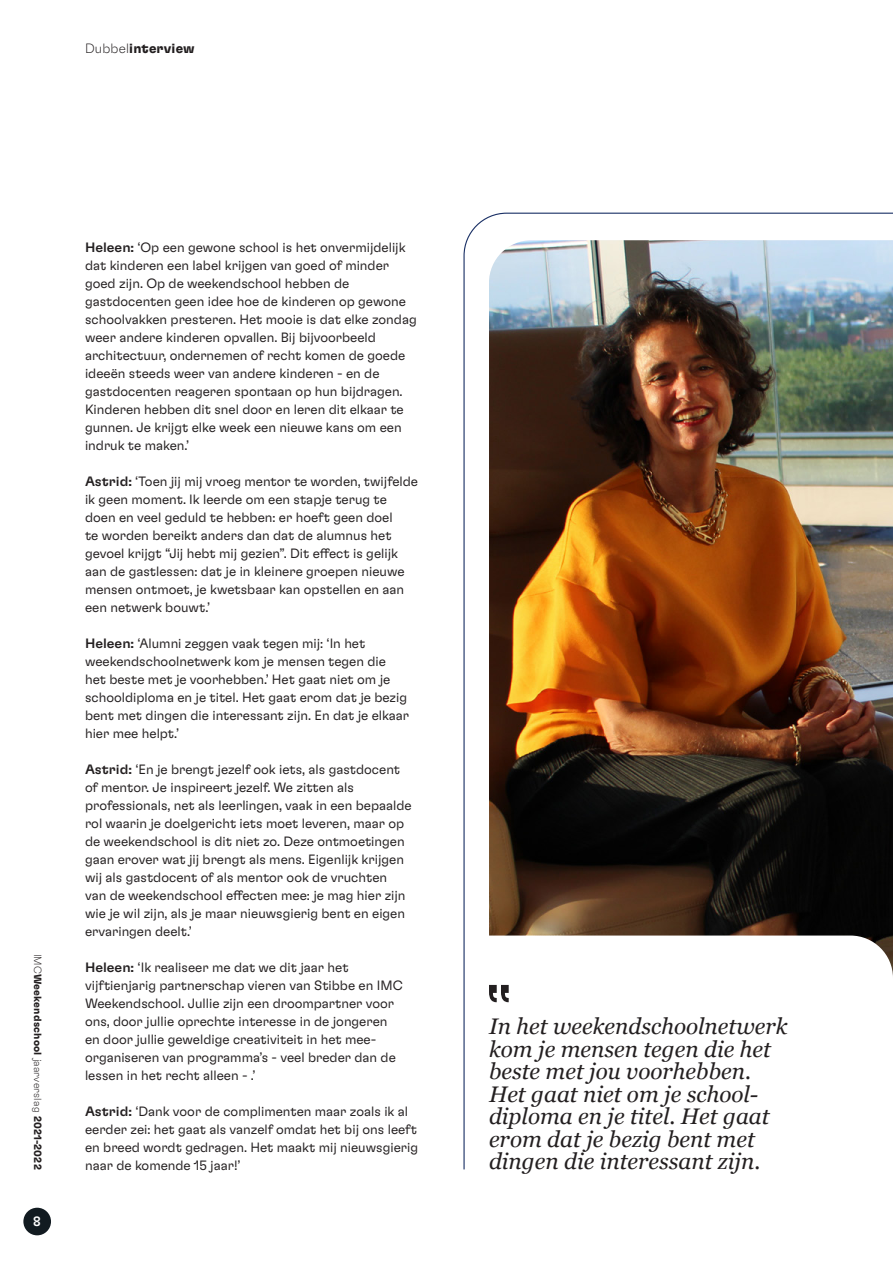
<style>
.page{position:relative;width:893px;height:1263px;background:#fff}
.page>*{position:absolute;margin:0;border:0;box-sizing:border-box;transform-origin:0 0}
.t1{font:italic 22.5px/22.5px "Georgia";color:#231f20}
.t2{font:300 13.5px/18px "GT Flexa";color:#231f20}
.t3{font:700 13.5px "GT Flexa Trial";letter-spacing:.015em;color:#231f20}
.t4{font:500 13.5px "GT Flexa";color:#fff}
.t5{font:700 10.5px "GT Flexa Trial";letter-spacing:.02em;color:#231f20}
.s1{font-weight:100}
.s2{font-weight:500}
</style>
<div class="page">
<img style="left:463px;top:212px;width:430px;height:958px">
<div style="left:23px;top:1208px;width:28px;height:27px;background:#121b21;border-radius:50%"></div>
<p class="t3" style="left:85px;top:44px;width:111px"><span class="s1">Dubbel</span>interview</p>
<p class="t5" style="left:42px;top:953px;width:217px;rotate:90deg"><span class="s1">IMC</span>Weekendschool <span class="s1">jaarverslag</span> 2021-2022</p>
<p class="t4" style="left:33px;top:1213px;width:9px">8</p>
<p class="t2" style="left:85px;top:238px;width:333px"><span class="s2">Heleen:</span> ‘Op een gewone school is het onvermijdelijk dat kinderen een label krijgen van goed of minder goed zijn. Op de weekendschool hebben de gastdocenten geen idee hoe de kinderen op gewone schoolvakken presteren. Het mooie is dat elke zondag weer andere kinderen opvallen. Bij bijvoorbeeld architectuur, ondernemen of recht komen de goede ideeën steeds weer van andere kinderen - en de gastdocenten reageren spontaan op hun bijdragen.<br>Kinderen hebben dit snel door en leren dit elkaar te gunnen. Je krijgt elke week een nieuwe kans om een indruk te maken.’</p>
<p class="t2" style="left:85px;top:472px;width:335px"><span class="s2">Astrid:</span> ‘Toen jij mij vroeg mentor te worden, twijfelde ik geen moment. Ik leerde om een stapje terug te doen en veel geduld te hebben: er hoeft geen doel<br>te worden bereikt anders dan dat de alumnus het gevoel krijgt “Jij hebt mij gezien”. Dit effect is gelijk aan de gastlessen: dat je in kleinere groepen nieuwe mensen ontmoet, je kwetsbaar kan opstellen en aan een netwerk bouwt.’</p>
<p class="t2" style="left:85px;top:634px;width:326px"><span class="s2">Heleen:</span> ‘Alumni zeggen vaak tegen mij: ‘In het weekendschoolnetwerk kom je mensen tegen die het beste met je voorhebben.’ Het gaat niet om je schooldiploma en je titel. Het gaat erom dat je bezig bent met dingen die interessant zijn. En dat je elkaar hier mee helpt.’</p>
<p class="t2" style="left:85px;top:760px;width:328px"><span class="s2">Astrid:</span> ‘En je brengt jezelf ook iets, als gastdocent of mentor. Je inspireert jezelf. We zitten als professionals, net als leerlingen, vaak in een bepaalde rol waarin je doelgericht iets moet leveren, maar op de weekendschool is dit niet zo. Deze ontmoetingen gaan erover wat jij brengt als mens. Eigenlijk krijgen wij als gastdocent of als mentor ook de vruchten van de weekendschool effecten mee: je mag hier zijn wie je wil zijn, als je maar nieuwsgierig bent en eigen ervaringen deelt.’</p>
<p class="t2" style="left:85px;top:958px;width:319px"><span class="s2">Heleen:</span> ‘Ik realiseer me dat we dit jaar het vijftienjarig partnerschap vieren van Stibbe en IMC Weekendschool. Jullie zijn een droompartner voor ons, door jullie oprechte interesse in de jongeren en door jullie geweldige creativiteit in het mee&shy;organiseren van programma’s - veel breder dan de lessen in het recht alleen - .’</p>
<p class="t2" style="left:85px;top:1102px;width:335px"><span class="s2">Astrid:</span> ‘Dank voor de complimenten maar zoals ik al eerder zei: het gaat als vanzelf omdat het bij ons leeft en breed wordt gedragen. Het maakt mij nieuwsgierig naar de komende 15 jaar!’</p>
<h1 class="t1" style="left:489px;top:1015px;width:300px">In het weekendschoolnetwerk kom je mensen tegen die het beste met jou voorhebben.<br>Het gaat niet om je school&shy;diploma en je titel. Het gaat erom dat je bezig bent met dingen die interessant zijn.</h1>
</div>
